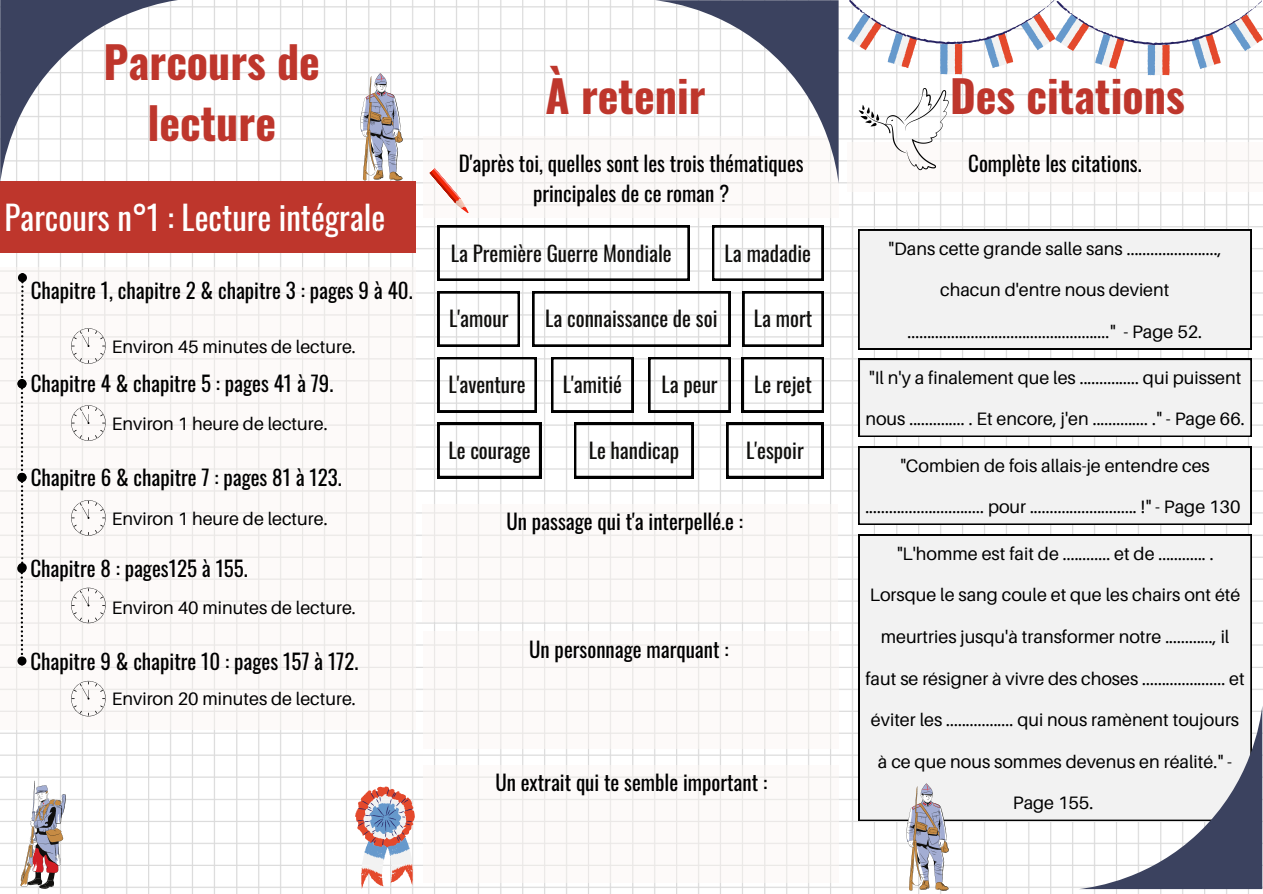
<style>
.page{position:relative;width:1263px;height:894px;background:#fff}
.page>*{position:absolute;margin:0;border:0;box-sizing:border-box;transform-origin:0 0}
.t1{font:700 43.95px/61.1px "Oswald";color:#be362c;text-align:center}
.t2{font:33px "Oswald";color:#fff}
.t3{font:21px/29.2px "Oswald";color:#000;text-align:center}
.t4{font:21px "Oswald";color:#100f0d}
.t5{font:18px "Aileron";color:#000}
</style>
<div class="page">
<img style="left:0;top:0;width:1263px;height:893px">
<div style="left:0;top:267px;width:415px;height:462px;background:#fbf6f3"></div>
<svg style="left:21px;top:282px;width:3px;height:96px"></svg>
<div style="left:19px;top:274px;width:7px;height:7px;background:#000;border-radius:50%"></div>
<div style="left:18px;top:273px;width:9px;height:9px;border:2px solid #000;border-radius:50%"></div>
<div style="left:18px;top:379px;width:9px;height:9px;border:2px solid #000;border-radius:50%"></div>
<div style="left:19px;top:380px;width:6px;height:7px;background:#000;border-radius:50%"></div>
<div style="left:17px;top:379px;width:9px;height:9px;border:2px solid #000;border-radius:50%"></div>
<div style="left:17px;top:472px;width:9px;height:9px;border:2px solid #000;border-radius:50%"></div>
<svg style="left:21px;top:573px;width:2px;height:81px"></svg>
<div style="left:17px;top:564px;width:9px;height:9px;border:2px solid #000;border-radius:50%"></div>
<div style="left:19px;top:657px;width:6px;height:7px;background:#000;border-radius:50%"></div>
<div style="left:17px;top:656px;width:9px;height:9px;border:2px solid #000;border-radius:50%"></div>
<svg style="left:19px;top:387px;width:6px;height:176px"></svg>
<div style="left:18px;top:473px;width:9px;height:9px;border:2px solid #000;border-radius:50%"></div>
<div style="left:19px;top:564px;width:7px;height:6px;background:#000;border-radius:50%"></div>
<div style="left:18px;top:563px;width:9px;height:9px;border:2px solid #000;border-radius:50%"></div>
<div style="left:0;top:181px;width:415px;height:72px;background:#be362c"></div>
<svg style="left:0;top:0;width:184px;height:182px"></svg>
<svg style="left:71px;top:328px;width:36px;height:36px"></svg>
<svg style="left:71px;top:405px;width:36px;height:36px"></svg>
<svg style="left:71px;top:500px;width:36px;height:36px"></svg>
<svg style="left:71px;top:587px;width:36px;height:36px"></svg>
<svg style="left:71px;top:680px;width:36px;height:36px"></svg>
<svg style="left:355px;top:786px;width:60px;height:102px"></svg>
<svg style="left:20px;top:780px;width:45px;height:108px"></svg>
<svg style="left:360px;top:73px;width:43px;height:108px"></svg>
<div style="left:424px;top:136px;width:415px;height:81px;background:#fbf6f3"></div>
<svg style="left:438px;top:225px;width:252px;height:55px"></svg>
<svg style="left:438px;top:291px;width:82px;height:55px"></svg>
<svg style="left:712px;top:225px;width:111px;height:55px"></svg>
<svg style="left:532px;top:291px;width:198px;height:55px"></svg>
<svg style="left:438px;top:357px;width:99px;height:55px"></svg>
<svg style="left:742px;top:291px;width:81px;height:55px"></svg>
<svg style="left:551px;top:357px;width:82px;height:55px"></svg>
<svg style="left:438px;top:423px;width:103px;height:55px"></svg>
<svg style="left:429px;top:168px;width:42px;height:47px"></svg>
<svg style="left:574px;top:423px;width:119px;height:55px"></svg>
<svg style="left:648px;top:357px;width:82px;height:55px"></svg>
<svg style="left:742px;top:357px;width:82px;height:55px"></svg>
<svg style="left:726px;top:423px;width:97px;height:55px"></svg>
<svg style="left:655px;top:0;width:184px;height:184px"></svg>
<div style="left:422px;top:504px;width:415px;height:117px;background:#fbf6f3"></div>
<div style="left:424px;top:631px;width:415px;height:117px;background:#fbf6f3"></div>
<div style="left:424px;top:764px;width:415px;height:118px;background:#fbf6f3"></div>
<div style="left:847px;top:142px;width:415px;height:49px;background:#fbf6f3"></div>
<div style="left:859px;top:230px;width:392px;height:119px;background:#f2f2f2"></div>
<div style="left:859px;top:359px;width:392px;height:77px;background:#f2f2f2"></div>
<div style="left:859px;top:447px;width:392px;height:77px;background:#f2f2f2"></div>
<div style="left:859px;top:534px;width:392px;height:286px;background:#f2f2f2"></div>
<svg style="left:847px;top:0;width:416px;height:75px"></svg>
<svg style="left:859px;top:88px;width:90px;height:82px"></svg>
<svg style="left:906px;top:783px;width:43px;height:107px"></svg>
<svg style="left:1079px;top:705px;width:183px;height:183px"></svg>
<p class="t1" style="left:103px;top:30px;width:218px">Parcours de lecture</p>
<p class="t2" style="left:4px;top:192px;width:382px">Parcours n°1 : Lecture intégrale</p>
<p class="t3" style="left:31px;top:275px;width:383px">Chapitre 1, chapitre 2 &amp; chapitre 3 : pages 9 à 40.</p>
<p class="t5" style="left:112px;top:335px;width:245px">Environ 45 minutes de lecture.</p>
<p class="t3" style="left:31px;top:367px;width:304px">Chapitre 4 &amp; chapitre 5 : pages 41 à 79.</p>
<p class="t5" style="left:112px;top:412px;width:217px">Environ 1 heure de lecture.</p>
<p class="t3" style="left:31px;top:462px;width:313px">Chapitre 6 &amp; chapitre 7 : pages 81 à 123.</p>
<p class="t5" style="left:112px;top:507px;width:217px">Environ 1 heure de lecture.</p>
<p class="t3" style="left:30px;top:553px;width:219px">Chapitre 8 : pages125 à 155.</p>
<p class="t5" style="left:112px;top:596px;width:245px">Environ 40 minutes de lecture.</p>
<p class="t3" style="left:30px;top:646px;width:329px">Chapitre 9 &amp; chapitre 10 : pages 157 à 172.</p>
<p class="t5" style="left:112px;top:687px;width:245px">Environ 20 minutes de lecture.</p>
<p class="t1" style="left:546px;top:63px;width:162px">À retenir</p>
<p class="t3" style="left:459px;top:148px;width:347px">D'après toi, quelles sont les trois thématiques principales de ce roman ?</p>
<p class="t4" style="left:451px;top:236px;width:223px">La Première Guerre Mondiale</p>
<p class="t4" style="left:725px;top:236px;width:88px">La madadie</p>
<p class="t4" style="left:449px;top:302px;width:61px">L'amour</p>
<p class="t4" style="left:545px;top:302px;width:174px">La connaissance de soi</p>
<p class="t4" style="left:754px;top:302px;width:60px">La mort</p>
<p class="t4" style="left:448px;top:368px;width:79px">L'aventure</p>
<p class="t4" style="left:448px;top:433px;width:84px">Le courage</p>
<p class="t4" style="left:563px;top:368px;width:61px">L'amitié</p>
<p class="t4" style="left:661px;top:368px;width:58px">La peur</p>
<p class="t4" style="left:754px;top:368px;width:59px">Le rejet</p>
<p class="t4" style="left:589px;top:433px;width:92px">Le handicap</p>
<p class="t4" style="left:746px;top:433px;width:59px">L'espoir</p>
<p class="t3" style="left:506px;top:506px;width:238px">Un passage qui t'a interpellé.e :</p>
<p class="t3" style="left:529px;top:633px;width:201px">Un personnage marquant :</p>
<p class="t3" style="left:495px;top:766px;width:273px">Un extrait qui te semble important :</p>
<p class="t1" style="left:950px;top:63px;width:236px">Des citations</p>
<p class="t3" style="left:968px;top:148px;width:175px">Complète les citations.</p>
<p class="t5" style="left:888px;top:237px;width:335px">"Dans cette grande salle sans .......................,</p>
<p class="t5" style="left:940px;top:279px;width:231px">chacun d'entre nous devient</p>
<p class="t5" style="left:907px;top:320px;width:296px">..................................................." - Page 52.</p>
<p class="t5" style="left:869px;top:366px;width:374px">"Il n'y a finalement que les ............... qui puissent</p>
<p class="t5" style="left:865px;top:408px;width:381px">nous .............. . Et encore, j'en .............. ." - Page 66.</p>
<p class="t5" style="left:900px;top:454px;width:311px">"Combien de fois allais-je entendre ces</p>
<p class="t5" style="left:865px;top:495px;width:377px">.............................. pour ........................... !" - Page 130</p>
<p class="t5" style="left:896px;top:542px;width:319px">"L'homme est fait de ............ et de ............ .</p>
<p class="t5" style="left:870px;top:583px;width:372px">Lorsque le sang coule et que les chairs ont été</p>
<p class="t5" style="left:881px;top:625px;width:350px">meurtries jusqu'à transformer notre ............, il</p>
<p class="t5" style="left:865px;top:667px;width:381px">faut se résigner à vivre des choses ..................... et</p>
<p class="t5" style="left:871px;top:708px;width:370px">éviter les ................. qui nous ramènent toujours</p>
<p class="t5" style="left:878px;top:750px;width:356px">à ce que nous sommes devenus en réalité." -</p>
<p class="t5" style="left:1013px;top:791px;width:82px">Page 155.</p>
</div>
